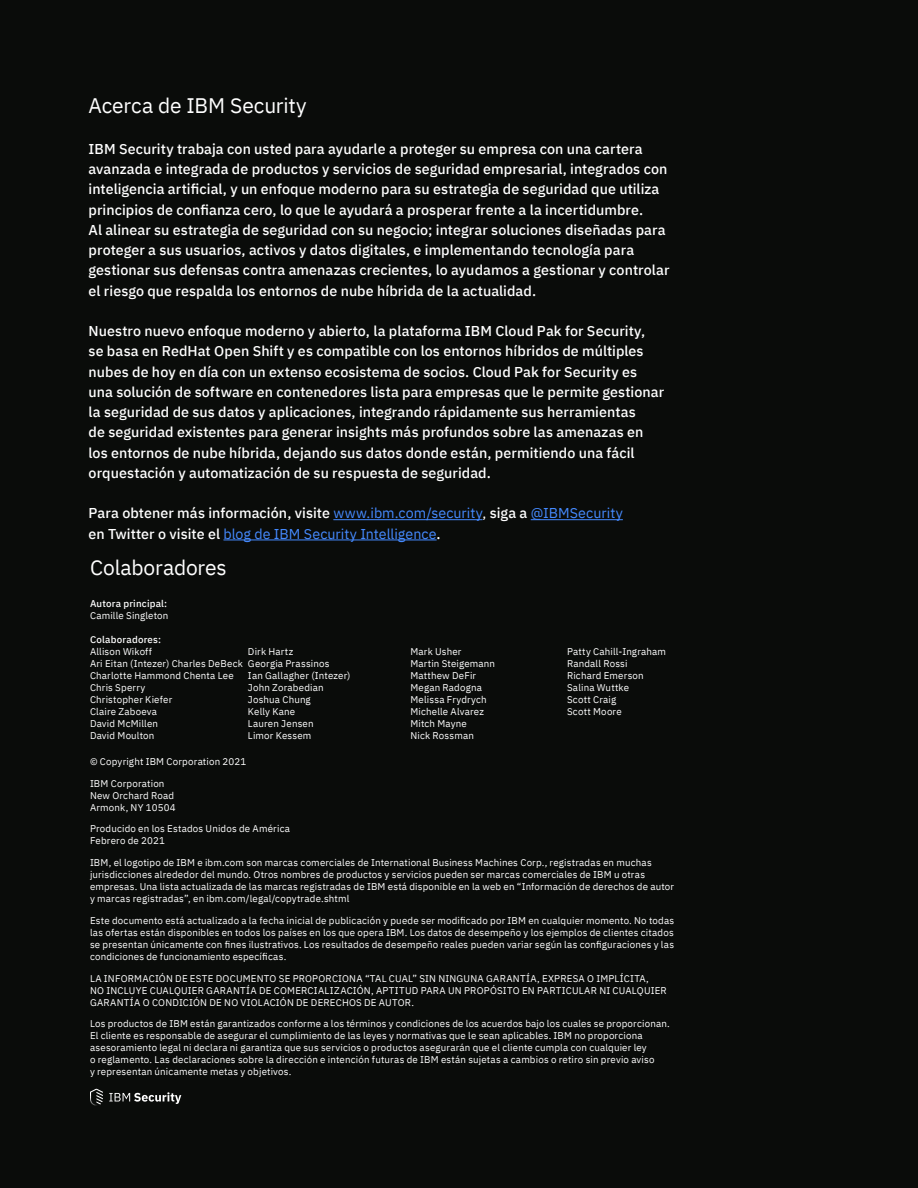
<style>
.page{position:relative;width:918px;height:1188px;background:#0a0c0a}
.page>*{position:absolute;margin:0;border:0;box-sizing:border-box;transform-origin:0 0}
.Large_Text{font:21px "IBM Plex Sans";letter-spacing:-.005em;color:#fff}
.t1{font:500 14.25px/20.2px "IBM Plex Sans";letter-spacing:.005em;color:#fff}
.t2{font:14.25px/20.2px "IBM Plex Sans";color:#458aff}
.t3{font:9.75px/12px "IBM Plex Sans";letter-spacing:.015em;color:#fff}
.t4{font:500 9.75px/12px "IBM Plex Sans";letter-spacing:.02em;color:#fff}
.s1{font-weight:500;color:#fff}
.s2{color:#fff}
.s3{font-weight:400}
.s4{font-weight:500}
</style>
<div class="page">
<svg style="left:109px;top:1092px;width:72px;height:12px"></svg>
<svg style="left:90px;top:1089px;width:13px;height:17px"></svg>
<hr style="left:333px;top:519px;width:149px;height:1px;background:#458aff">
<hr style="left:531px;top:519px;width:92px;height:1px;background:#458aff">
<hr style="left:223px;top:540px;width:214px;height:1px;background:#458aff">
<p class="Large_Text" style="left:89px;top:90px;width:220px">Acerca de IBM Security</p>
<p class="t1" style="left:89px;top:137px;width:582px">IBM Security trabaja con usted para ayudarle a proteger su empresa con una cartera avanzada e integrada de productos y servicios de seguridad empresarial, integrados con inteligencia artificial, y un enfoque moderno para su estrategia de seguridad que utiliza principios de confianza cero, lo que le ayudará a prosperar frente a la incertidumbre.<br>Al alinear su estrategia de seguridad con su negocio; integrar soluciones diseñadas para proteger a sus usuarios, activos y datos digitales, e implementando tecnología para gestionar sus defensas contra amenazas crecientes, lo ayudamos a gestionar y controlar el riesgo que respalda los entornos de nube híbrida de la actualidad.</p>
<p class="t1" style="left:89px;top:320px;width:577px">Nuestro nuevo enfoque moderno y abierto, la plataforma IBM Cloud Pak for Security,<br>se basa en RedHat Open Shift y es compatible con los entornos híbridos de múltiples nubes de hoy en día con un extenso ecosistema de socios. Cloud Pak for Security es una solución de software en contenedores lista para empresas que le permite gestionar la seguridad de sus datos y aplicaciones, integrando rápidamente sus herramientas<br>de seguridad existentes para generar insights más profundos sobre las amenazas en los entornos de nube híbrida, dejando sus datos donde están, permitiendo una fácil orquestación y automatización de su respuesta de seguridad.</p>
<p class="t2" style="left:89px;top:502px;width:536px"><span class="s1">Para obtener más información, visite</span> www.ibm.com/security<span class="s2">,</span> <span class="s1">siga a</span> @IBMSecurity <span class="s1">en Twitter o visite el</span> blog de IBM Security Intelligence<span class="s1">.</span></p>
<p class="Large_Text" style="left:90px;top:551px;width:138px">Colaboradores</p>
<p class="t4" style="left:90px;top:596px;width:80px">Autora principal:<br><span class="s3">Camille Singleton</span></p>
<p class="t3" style="left:90px;top:632px;width:154px"><span class="s4">Colaboradores:<br></span>Allison Wikoff<br>Ari Eitan (Intezer) Charles DeBeck<br>Charlotte Hammond Chenta Lee</p>
<p class="t3" style="left:90px;top:680px;width:84px">Chris Sperry<br>Christopher Kiefer<br>Claire Zaboeva<br>David McMillen<br>David Moulton</p>
<p class="t3" style="left:248px;top:644px;width:104px">Dirk Hartz<br>Georgia Prassinos<br>Ian Gallagher (Intezer)<br>John Zorabedian<br>Joshua Chung<br>Kelly Kane<br>Lauren Jensen</p>
<p class="t3" style="left:248px;top:728px;width:65px">Limor Kessem</p>
<p class="t3" style="left:410px;top:644px;width:53px">Mark Usher</p>
<p class="t3" style="left:410px;top:656px;width:86px">Martin Steigemann<br>Matthew DeFir<br>Megan Radogna<br>Melissa Frydrych<br>Michelle Alvarez<br>Mitch Mayne<br>Nick Rossman</p>
<p class="t3" style="left:567px;top:644px;width:101px">Patty Cahill-Ingraham<br>Randall Rossi<br>Richard Emerson<br>Salina Wuttke<br>Scott Craig<br>Scott Moore</p>
<p class="t3" style="left:90px;top:755px;width:158px">© Copyright IBM Corporation 2021</p>
<p class="t3" style="left:90px;top:776px;width:76px">IBM Corporation</p>
<p class="t3" style="left:90px;top:788px;width:86px">New Orchard Road</p>
<p class="t3" style="left:90px;top:800px;width:87px">Armonk, NY 10504</p>
<p class="t3" style="left:90px;top:822px;width:202px">Producido en los Estados Unidos de América</p>
<p class="t3" style="left:90px;top:834px;width:76px">Febrero de 2021</p>
<p class="t3" style="left:90px;top:856px;width:586px">IBM, el logotipo de IBM e ibm.com son marcas comerciales de International Business Machines Corp., registradas en muchas jurisdicciones alrededor del mundo. Otros nombres de productos y servicios pueden ser marcas comerciales de IBM u otras empresas. Una lista actualizada de las marcas registradas de IBM está disponible en la web en “Información de derechos de autor y marcas registradas”, en ibm.com/legal/copytrade.shtml</p>
<p class="t3" style="left:90px;top:914px;width:586px;text-align:justify">Este documento está actualizado a la fecha inicial de publicación y puede ser modificado por IBM en cualquier momento. No todas las ofertas están disponibles en todos los países en los que opera IBM. Los datos de desempeño y los ejemplos de clientes citados se presentan únicamente con fines ilustrativos. Los resultados de desempeño reales pueden variar según las configuraciones y las condiciones de funcionamiento específicas.</p>
<p class="t3" style="left:90px;top:971px;width:578px">LA INFORMACIÓN DE ESTE DOCUMENTO SE PROPORCIONA “TAL CUAL” SIN NINGUNA GARANTÍA, EXPRESA O IMPLÍCITA,<br>NO INCLUYE CUALQUIER GARANTÍA DE COMERCIALIZACIÓN, APTITUD PARA UN PROPÓSITO EN PARTICULAR NI CUALQUIER<br>GARANTÍA O CONDICIÓN DE NO VIOLACIÓN DE DERECHOS DE AUTOR.</p>
<p class="t3" style="left:90px;top:1017px;width:581px">Los productos de IBM están garantizados conforme a los términos y condiciones de los acuerdos bajo los cuales se proporcionan.<br>El cliente es responsable de asegurar el cumplimiento de las leyes y normativas que le sean aplicables. IBM no proporciona asesoramiento legal ni declara ni garantiza que sus servicios o productos asegurarán que el cliente cumpla con cualquier ley<br>o reglamento. Las declaraciones sobre la dirección e intención futuras de IBM están sujetas a cambios o retiro sin previo aviso<br>y representan únicamente metas y objetivos.</p>
</div>
